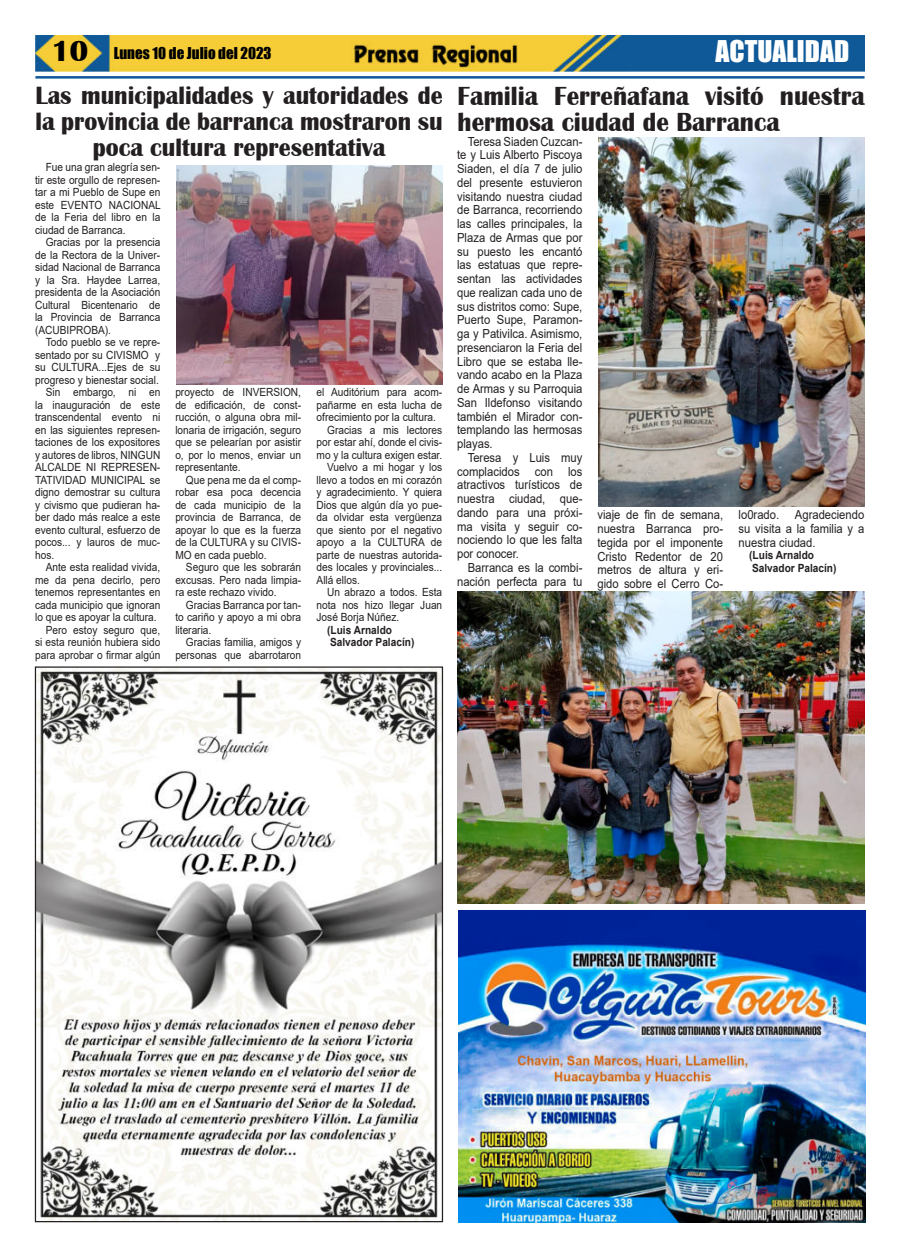
<style>
.page{position:relative;width:900px;height:1258px;background:#fff}
.page>*{position:absolute;margin:0;border:0;box-sizing:border-box;transform-origin:0 0}
.t1{font:27.5px "Impact";color:#fff}
.t2{font:700 27px/26.2px "Britannic";color:#231f20;scale:.93 1}
.t3{font:700 25.75px/26.2px "Britannic";color:#231f20;text-align:center;scale:.93 1}
.t4{font:15px "Impact";color:#000}
.t5{font:12.5px/13.8px "Arial";color:#231f20;text-align:justify;scale:.9 1}
.t6{font:11.25px/12.5px "Arial";color:#231f20;text-align:justify;scale:.9 1}
.t7{font:700 11.25px/12.5px "Arial";color:#231f20;scale:.9 1}
.s1{font-family:"Britannic";font-weight:700;font-size:30px}
</style>
<div class="page">
<img style="left:35px;top:35px;width:830px;height:36px">
<hr style="left:35px;top:76px;width:830px;height:3px;background:#0f5998">
<img style="left:351px;top:41px;width:169px;height:27px">
<img style="left:458px;top:911px;width:407px;height:311px">
<img style="left:176px;top:166px;width:267px;height:218px">
<img style="left:598px;top:137px;width:267px;height:370px">
<img style="left:457px;top:592px;width:407px;height:311px">
<img style="left:37px;top:668px;width:404px;height:552px">
<h3 class="t4" style="left:52px;top:45px;width:222px"><span class="s1">10</span> Lunes 10 de Julio del 2023</h3>
<h1 class="t1" style="left:716px;top:37px;width:135px">ACTUALIDAD</h1>
<h3 class="t3" style="left:36px;top:84px;width:439px">Las municipalidades y autoridades de la provincia de barranca mostraron su poca cultura representativa</h3>
<p class="t6" style="left:35px;top:162px;width:141px;text-indent:11px">Fue una gran alegría sen&shy;tir este orgullo de represen&shy;tar a mi Pueblo de Supe en este EVENTO NACIONAL de la Feria del libro en la ciudad de Barranca.</p>
<p class="t6" style="left:35px;top:237px;width:141px;text-indent:11px">Gracias por la presencia de la Rectora de la Univer&shy;sidad Nacional de Barranca y la Sra. Haydee Larrea, presidenta de la Asociación Cultural Bicentenario de la Provincia de Barranca (ACUBIPROBA).</p>
<p class="t6" style="left:46px;top:337px;width:129px">Todo pueblo se ve repre-</p>
<p class="t6" style="left:35px;top:350px;width:141px">sentado por su CIVISMO y</p>
<p class="t6" style="left:35px;top:362px;width:141px">su CULTURA...Ejes de su</p>
<p class="t6" style="left:35px;top:375px;width:139px">progreso y bienestar social.</p>
<p class="t6" style="left:46px;top:387px;width:129px">Sin embargo, ni en</p>
<p class="t6" style="left:35px;top:400px;width:141px">la inauguración de este</p>
<p class="t6" style="left:35px;top:412px;width:141px">transcendental evento ni</p>
<p class="t6" style="left:35px;top:425px;width:141px">en las siguientes represen-</p>
<p class="t6" style="left:35px;top:437px;width:141px">taciones de los expositores</p>
<p class="t6" style="left:35px;top:450px;width:141px">y autores de libros, NINGUN</p>
<p class="t6" style="left:35px;top:462px;width:141px">ALCALDE NI REPRESEN-</p>
<p class="t6" style="left:35px;top:475px;width:141px">TATIVIDAD MUNICIPAL se</p>
<p class="t6" style="left:35px;top:487px;width:141px">digno demostrar su cultura</p>
<p class="t6" style="left:35px;top:500px;width:141px">y civismo que pudieran ha-</p>
<p class="t6" style="left:35px;top:512px;width:141px">ber dado más realce a este</p>
<p class="t6" style="left:35px;top:525px;width:141px">evento cultural, esfuerzo de</p>
<p class="t6" style="left:35px;top:537px;width:141px">pocos... y lauros de muc-</p>
<p class="t6" style="left:35px;top:550px;width:23px">hos.</p>
<p class="t6" style="left:46px;top:562px;width:129px">Ante esta realidad vivida,</p>
<p class="t6" style="left:35px;top:575px;width:141px">me da pena decirlo, pero</p>
<p class="t6" style="left:35px;top:587px;width:141px">tenemos representantes en</p>
<p class="t6" style="left:35px;top:600px;width:141px">cada municipio que ignoran</p>
<p class="t6" style="left:35px;top:612px;width:137px">lo que es apoyar la cultura.</p>
<p class="t6" style="left:46px;top:625px;width:129px">Pero estoy seguro que,</p>
<p class="t6" style="left:35px;top:637px;width:141px">si esta reunión hubiera sido</p>
<p class="t6" style="left:35px;top:648px;width:141px">para aprobar o firmar algún</p>
<h2 class="t2" style="left:458px;top:85px;width:439px">Familia Ferreñafana visitó nuestra hermosa ciudad de Barranca</h2>
<p class="t5" style="left:457px;top:135px;width:141px;text-indent:11px">Teresa Siaden Cuzcan&shy;te y Luis Alberto Piscoya Siaden, el día 7 de julio del presente estuvieron visitando nuestra ciudad de Barranca, recorriendo las calles principales, la Plaza de Armas que por su puesto les encantó las estatuas que repre&shy;sentan las actividades que realizan cada uno de sus distritos como: Supe, Puerto Supe, Paramon&shy;ga y Pativilca. Asimismo, presenciaron la Feria del Libro que se estaba lle&shy;vando acabo en la Plaza de Armas y su Parroquia San Ildefonso visitando también el Mirador con&shy;templando las hermosas playas.</p>
<p class="t5" style="left:457px;top:452px;width:141px;text-indent:11px">Teresa y Luis muy complacidos con los atractivos turísticos de nuestra ciudad, que&shy;dando para una próxi&shy;ma visita y seguir co&shy;nociendo lo que les falta por conocer.</p>
<p class="t5" style="left:457px;top:560px;width:141px;text-align:right">Barranca es la combi&shy;nación perfecta para tu</p>
<p class="t6" style="left:175px;top:387px;width:141px">proyecto de INVERSION, de edificación, de const&shy;rucción, o alguna obra mil&shy;lonaria de irrigación, seguro que se pelearían por asistir o, por lo menos, enviar un representante.</p>
<p class="t6" style="left:175px;top:475px;width:141px;text-indent:11px">Que pena me da el comp&shy;robar esa poca decencia de cada municipio de la provincia de Barranca, de apoyar lo que es la fuerza de la CULTURA y su CIVIS-MO en cada pueblo.</p>
<p class="t6" style="left:175px;top:562px;width:141px;text-indent:11px">Seguro que les sobrarán excusas. Pero nada limpia&shy;ra este rechazo vivido.</p>
<p class="t6" style="left:175px;top:598px;width:141px;text-indent:11px">Gracias Barranca por tan&shy;to cariño y apoyo a mi obra literaria.</p>
<p class="t6" style="left:175px;top:637px;width:141px;text-align:right">Gracias familia, amigos y personas que abarrotaron</p>
<p class="t6" style="left:317px;top:387px;width:141px">el Auditórium para acom-</p>
<p class="t6" style="left:317px;top:400px;width:141px">pañarme en esta lucha de</p>
<p class="t6" style="left:317px;top:412px;width:134px">ofrecimiento por la cultura.</p>
<p class="t6" style="left:327px;top:425px;width:129px">Gracias a mis lectores</p>
<p class="t6" style="left:317px;top:437px;width:141px">por estar ahí, donde el civis-</p>
<p class="t6" style="left:317px;top:450px;width:141px">mo y la cultura exigen estar.</p>
<p class="t6" style="left:327px;top:462px;width:129px">Vuelvo a mi hogar y los</p>
<p class="t6" style="left:317px;top:475px;width:141px">llevo a todos en mi corazón</p>
<p class="t6" style="left:317px;top:487px;width:141px">y agradecimiento. Y quiera</p>
<p class="t6" style="left:317px;top:500px;width:141px">Dios que algún día yo pue-</p>
<p class="t6" style="left:317px;top:512px;width:141px">da olvidar esta vergüenza</p>
<p class="t6" style="left:317px;top:525px;width:141px">que siento por el negativo</p>
<p class="t6" style="left:317px;top:537px;width:141px">apoyo a la CULTURA de</p>
<p class="t6" style="left:317px;top:550px;width:141px">parte de nuestras autorida-</p>
<p class="t6" style="left:317px;top:562px;width:141px">des locales y provinciales...</p>
<p class="t6" style="left:317px;top:575px;width:50px">Allá ellos.</p>
<p class="t6" style="left:327px;top:587px;width:129px">Un abrazo a todos. Esta</p>
<p class="t6" style="left:317px;top:600px;width:141px">nota nos hizo llegar Juan</p>
<p class="t6" style="left:317px;top:611px;width:93px">José Borja Núñez.</p>
<p class="t7" style="left:327px;top:625px;width:98px">(Luis Arnaldo<br>Salvador Palacín)</p>
<p class="t5" style="left:597px;top:508px;width:141px">viaje de fin de semana, nuestra Barranca pro&shy;tegida por el imponente Cristo Redentor de 20 metros de altura y eri&shy;gido sobre el Cerro Co-</p>
<p class="t5" style="left:739px;top:509px;width:141px">lo0rado. Agradeciendo su visita a la familia y a nuestra ciudad.</p>
<p class="t7" style="left:749px;top:550px;width:98px">(Luis Arnaldo<br>Salvador Palacín)</p>
</div>
